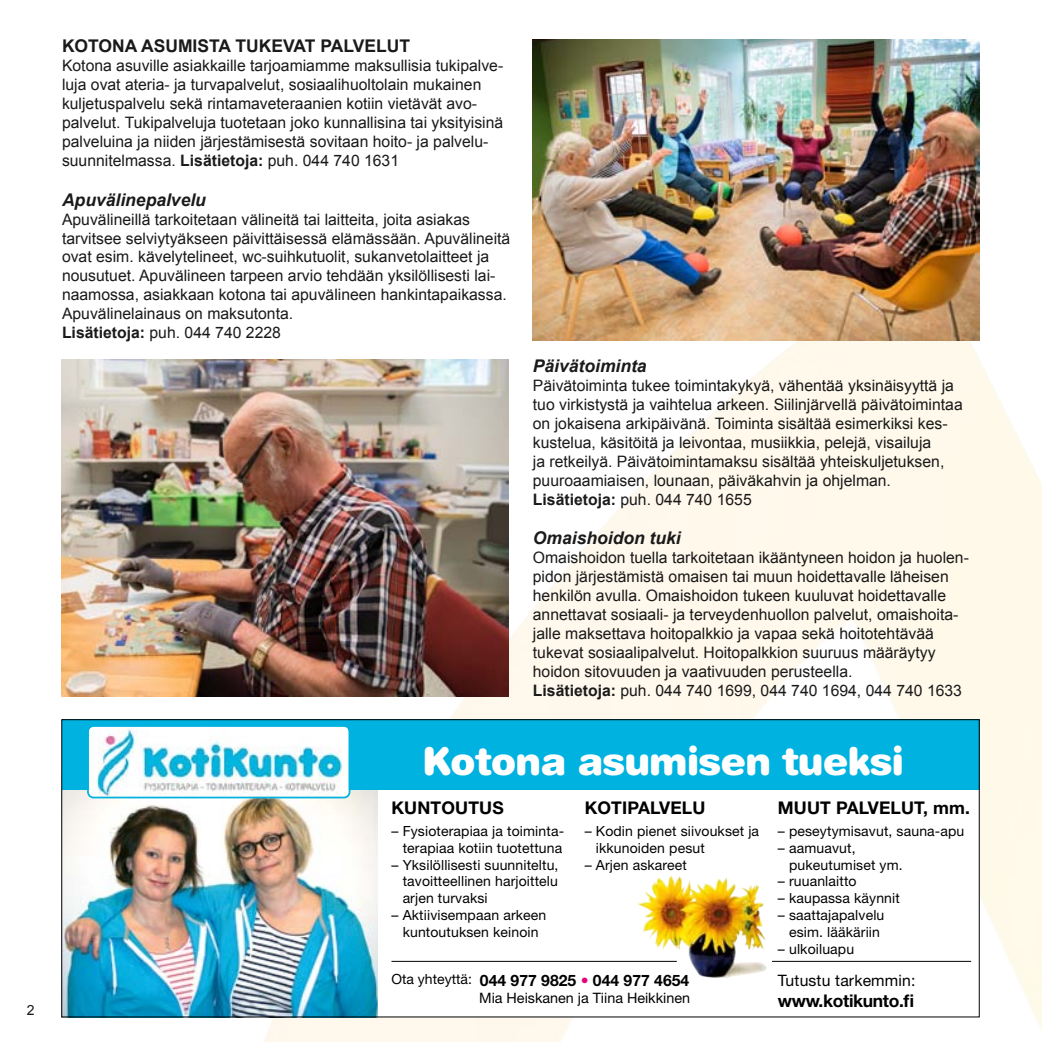
<style>
.page{position:relative;width:1042px;height:1042px;background:#fff}
.page>*{position:absolute;margin:0;border:0;box-sizing:border-box;transform-origin:0 0}
.t1{font:900 38.5px "Helvetica Rounded LT Std";letter-spacing:-.02em;color:#fff}
.t2{font:italic 700 17.5px "Arial";color:#1a1a1a}
.t3{font:700 17.5px "Helvetica Neue LT Std";letter-spacing:.01em;color:#000}
.t4{font:700 17.5px "Arial";color:#1a1a1a}
.t5{font:700 17.5px "Helvetica Neue LT Std";letter-spacing:-.02em;color:#000}
.t6{font:15.75px/18.9px "Arial";color:#1a1a1a}
.t7{font:700 15.75px "Helvetica Neue LT Std";color:#000}
.t8{font:15.75px "Helvetica Neue LT Std";letter-spacing:.01em;color:#000}
.t9{font:14.35px "Helvetica Neue LT Std";color:#000}
.t10{font:14px/16.8px "Helvetica Neue LT Std";letter-spacing:.01em;color:#000;text-align:center}
.t11{font:14px "Arial";color:#1a1a1a}
.s1{font-weight:700}
.s2{font-weight:400;color:#e5007c}
</style>
<div class="page">
<img style="left:262px;top:272px;width:780px;height:770px">
<div style="left:62px;top:719px;width:917px;height:298px;background:#fff"></div>
<img style="left:64px;top:789px;width:314px;height:226px">
<div style="left:62px;top:719px;width:917px;height:70px;background:#00b2e0"></div>
<img style="left:90px;top:728px;width:257px;height:67px">
<div style="left:87px;top:725px;width:263px;height:73px;border:2px solid #00b2e0;border-radius:6px"></div>
<hr style="left:391px;top:961px;width:286px;height:1px;background:#000">
<hr style="left:772px;top:961px;width:199px;height:1px;background:#000">
<img style="left:610px;top:875px;width:157px;height:103px">
<img style="left:62px;top:359px;width:446px;height:337px">
<img style="left:533px;top:40px;width:446px;height:301px">
<p class="t11" style="left:27px;top:1000px;width:9px">2</p>
<p class="t4" style="left:62px;top:35px;width:350px">KOTONA ASUMISTA TUKEVAT PALVELUT</p>
<p class="t6" style="left:62px;top:57px;width:443px">Kotona asuville asiakkaille tarjoamiamme maksullisia tukipalve&shy;luja ovat ateria- ja turvapalvelut, sosiaalihuoltolain mukainen kuljetuspalvelu sekä rintamaveteraanien kotiin vietävät avo&shy;palvelut. Tukipalveluja tuotetaan joko kunnallisina tai yksityisinä palveluina ja niiden järjestämisestä sovitaan hoito- ja palvelu&shy;suunnitelmassa. <span class="s1">LISÄTIETOJA:</span> puh. 044 740 1631</p>
<p class="t2" style="left:62px;top:188px;width:145px">Apuvälinepalvelu</p>
<p class="t6" style="left:62px;top:210px;width:450px">Apuvälineillä tarkoitetaan välineitä tai laitteita, joita asiakas tarvitsee selviytyäkseen päivittäisessä elämässään. Apuvälineitä ovat esim. kävelytelineet, wc-suihkutuolit, sukanvetolaitteet ja nousutuet. Apuvälineen tarpeen arvio tehdään yksilöllisesti lai&shy;naamossa, asiakkaan kotona tai apuvälineen hankintapaikassa.<br>Apuvälinelainaus on maksutonta.<br><span class="s1">LISÄTIETOJA:</span> puh. 044 740 2228</p>
<p class="t2" style="left:533px;top:355px;width:115px">Päivätoiminta</p>
<p class="t6" style="left:533px;top:376px;width:431px">Päivätoiminta tukee toimintakykyä, vähentää yksinäisyyttä ja tuo virkistystä ja vaihtelua arkeen. Siilinjärvellä päivätoimintaa on jokaisena arkipäivänä. Toiminta sisältää esimerkiksi kes&shy;kustelua, käsitöitä ja leivontaa, musiikkia, pelejä, visailuja<br>ja retkeilyä. Päivätoimintamaksu sisältää yhteiskuljetuksen, puuroaamiaisen, lounaan, päiväkahvin ja ohjelman.<br><span class="s1">LISÄTIETOJA:</span> puh. 044 740 1655</p>
<p class="t2" style="left:533px;top:527px;width:149px">Omaishoidon tuki</p>
<p class="t6" style="left:533px;top:548px;width:438px">Omaishoidon tuella tarkoitetaan ikääntyneen hoidon ja huolen&shy;pidon järjestämistä omaisen tai muun hoidettavalle läheisen henkilön avulla. Omaishoidon tukeen kuuluvat hoidettavalle annettavat sosiaali- ja terveydenhuollon palvelut, omaishoita&shy;jalle maksettava hoitopalkkio ja vapaa sekä hoitotehtävää tukevat sosiaalipalvelut. Hoitopalkkion suuruus määräytyy hoidon sitovuuden ja vaativuuden perusteella.<br><span class="s1">LISÄTIETOJA:</span> puh. 044 740 1699, 044 740 1694, 044 740 1633</p>
<h1 class="t1" style="left:422px;top:736px;width:483px">Kotona asumisen tueksi</h1>
<p class="t3" style="left:391px;top:797px;width:114px">KUNTOUTUS</p>
<p class="t10" style="left:391px;top:822px;width:174px;text-align:right">– Fysioterapiaa ja toiminta&shy;terapiaa kotiin tuotettuna</p>
<p class="t10" style="left:403px;top:856px;width:157px;text-align:justify;text-indent:-11px">– Yksilöllisesti suunniteltu, tavoitteellinen harjoittelu arjen turvaksi</p>
<p class="t10" style="left:391px;top:906px;width:156px">– Aktiivisempaan arkeen kuntoutuksen keinoin</p>
<p class="t3" style="left:585px;top:797px;width:122px">KOTIPALVELU</p>
<p class="t10" style="left:596px;top:822px;width:165px;text-align:left;text-indent:-11px">– Kodin pienet siivoukset ja ikkunoiden pesut</p>
<p class="t10" style="left:585px;top:856px;width:104px">– Arjen askareet</p>
<p class="t3" style="left:778px;top:797px;width:194px">MUUT PALVELUT, mm.</p>
<p class="t10" style="left:778px;top:822px;width:188px">– peseytymisavut, sauna-apu</p>
<p class="t10" style="left:789px;top:839px;width:115px;text-align:left;text-indent:-11px">– aamuavut, pukeutumiset ym.</p>
<p class="t10" style="left:778px;top:873px;width:80px">– ruuanlaitto</p>
<p class="t10" style="left:778px;top:889px;width:123px">– kaupassa käynnit</p>
<p class="t10" style="left:778px;top:906px;width:108px">– saattajapalvelu esim. lääkäriin</p>
<p class="t10" style="left:778px;top:940px;width:78px">– ulkoiluapu</p>
<p class="t10" style="left:391px;top:970px;width:82px">Ota yhteyttä:</p>
<p class="t7" style="left:480px;top:971px;width:211px">044 977 9825 <span class="s2">•</span> 044 977 4654</p>
<p class="t9" style="left:479px;top:990px;width:212px">Mia Heiskanen ja Tiina Heikkinen</p>
<p class="t8" style="left:778px;top:971px;width:139px">Tutustu tarkemmin:</p>
<p class="t5" style="left:778px;top:990px;width:138px">www.kotikunto.fi</p>
</div>
